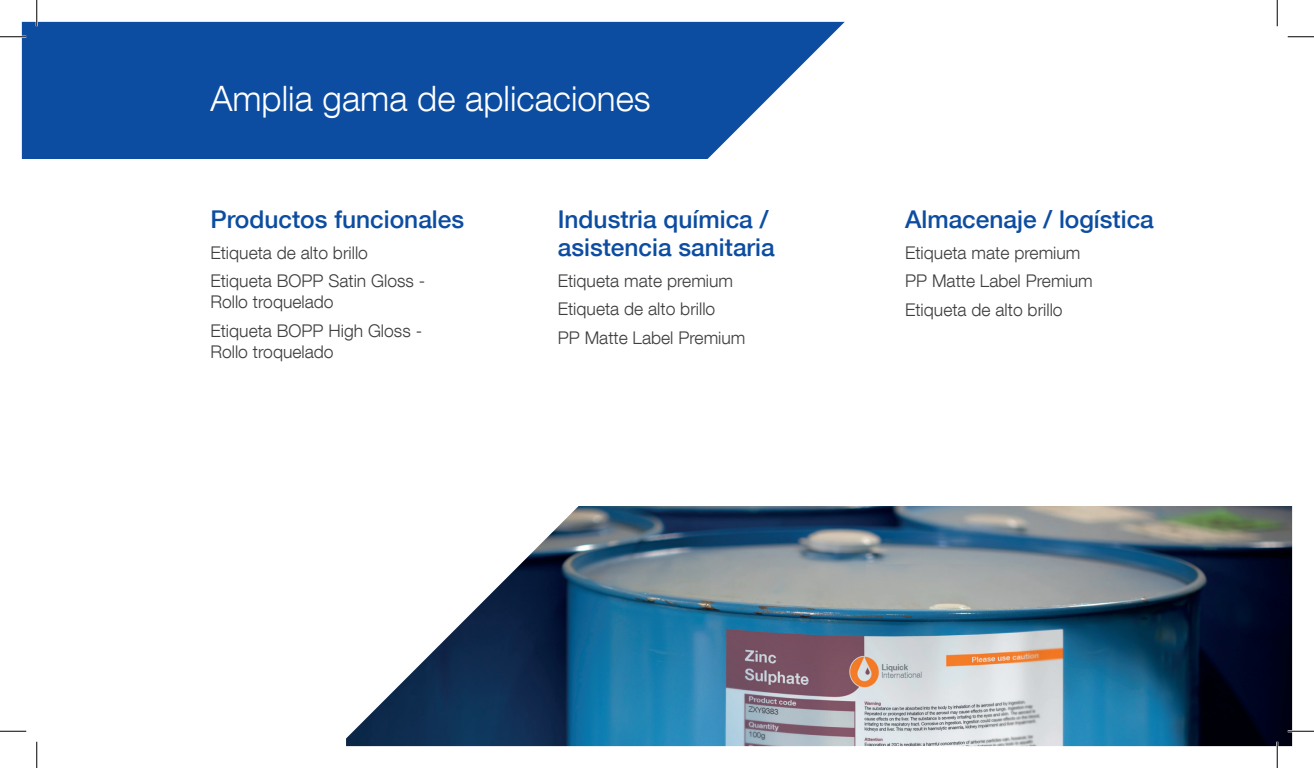
<style>
.page{position:relative;width:1314px;height:768px;background:#fff}
.page>*{position:absolute;margin:0;border:0;box-sizing:border-box;transform-origin:0 0}
.t1{font:300 35px "Helvetica Neue LT Com";color:#fff}
.t2{font:500 24.5px/28px "Helvetica Neue LT Com";color:#0d4da1}
.t3{font:300 17.5px/21px "Helvetica Neue LT Com";color:#3e3e3f}
</style>
<div class="page">
<svg style="left:22px;top:22px;width:823px;height:137px;fill:#0d4da1"></svg>
<img style="left:346px;top:506px;width:946px;height:240px">
<hr style="left:0;top:36px;width:26px;height:2px;background:#fff">
<hr style="left:1287px;top:730px;width:27px;height:2px;background:#fff">
<hr style="left:36px;top:0;width:2px;height:26px;background:#fff">
<hr style="left:1276px;top:742px;width:2px;height:26px;background:#fff">
<svg style="left:0;top:36px;width:26px;height:1px"></svg>
<svg style="left:1287px;top:36px;width:27px;height:1px"></svg>
<svg style="left:0;top:731px;width:26px;height:1px"></svg>
<svg style="left:1287px;top:731px;width:27px;height:1px"></svg>
<svg style="left:36px;top:0;width:1px;height:26px"></svg>
<svg style="left:36px;top:742px;width:1px;height:26px"></svg>
<svg style="left:1277px;top:0;width:1px;height:26px"></svg>
<svg style="left:1277px;top:742px;width:1px;height:26px"></svg>
<p class="t1" style="left:210px;top:78px;width:442px">Amplia gama de aplicaciones</p>
<p class="t2" style="left:210px;top:205px;width:255px">Productos funcionales</p>
<p class="t3" style="left:210px;top:242px;width:159px">Etiqueta de alto brillo</p>
<p class="t3" style="left:210px;top:270px;width:216px">Etiqueta BOPP Satin Gloss -<br>Rollo troquelado</p>
<p class="t3" style="left:210px;top:320px;width:213px">Etiqueta BOPP High Gloss -<br>Rollo troquelado</p>
<p class="t2" style="left:558px;top:205px;width:218px">Industria química / asistencia sanitaria</p>
<p class="t3" style="left:558px;top:270px;width:177px">Etiqueta mate premium</p>
<p class="t3" style="left:558px;top:298px;width:159px">Etiqueta de alto brillo</p>
<p class="t3" style="left:558px;top:327px;width:189px">PP Matte Label Premium</p>
<p class="t2" style="left:905px;top:205px;width:250px">Almacenaje / logística</p>
<p class="t3" style="left:905px;top:242px;width:177px">Etiqueta mate premium</p>
<p class="t3" style="left:905px;top:270px;width:189px">PP Matte Label Premium</p>
<p class="t3" style="left:905px;top:299px;width:159px">Etiqueta de alto brillo</p>
</div>
